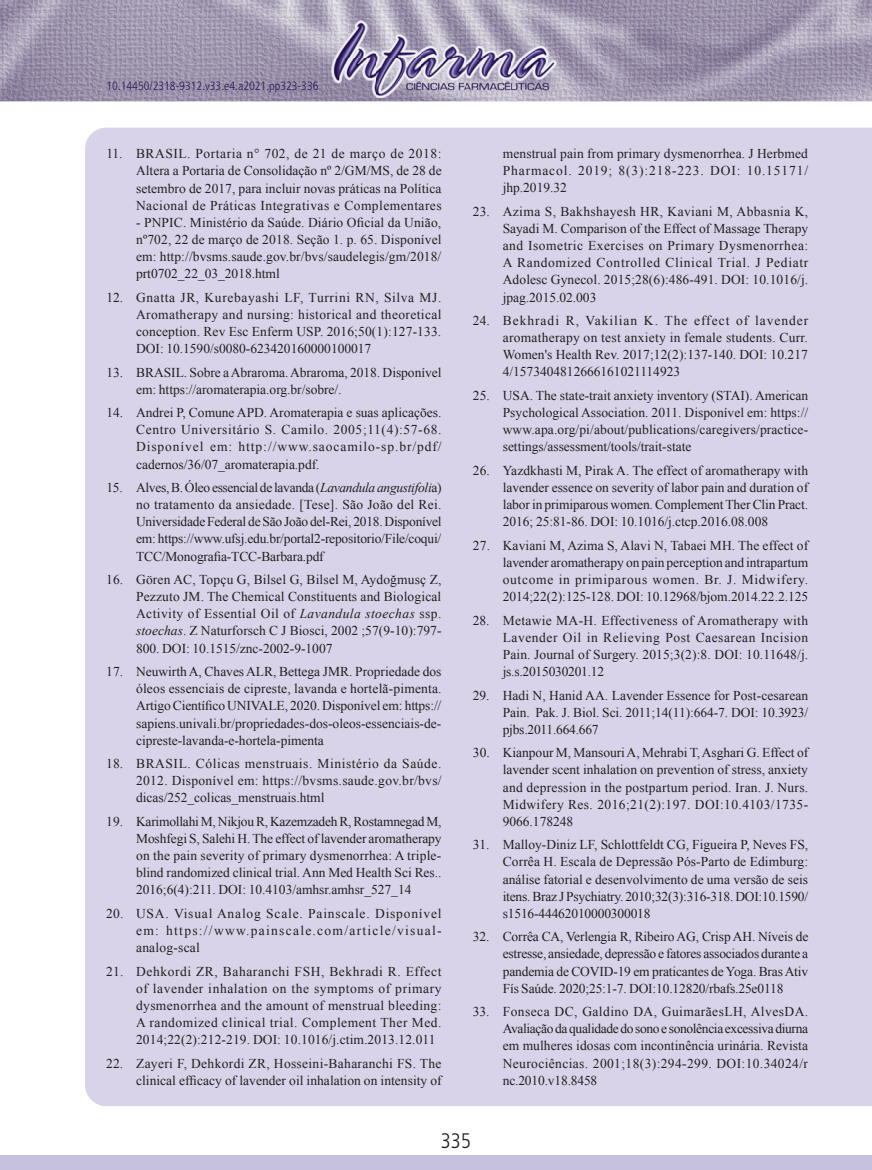
<style>
.page{position:relative;width:872px;height:1170px;background:#fff}
.page>*{position:absolute;margin:0;border:0;box-sizing:border-box;transform-origin:0 0}
.t1{font:300 condensed 21px "Frutiger LT Std";color:#231f20}
.t2{font:13.5px/17.1px "Times New Roman";color:#231f20;text-align:justify}
.t3{font:300 condensed 12px "Frutiger LT Std";color:#2a1656}
.s1{font-style:italic}
</style>
<div class="page">
<img style="left:1px;top:0;width:871px;height:101px">
<img style="left:0;top:0;width:1px;height:101px">
<div style="left:0;top:1155px;width:872px;height:14px;background:#c6c1dd"></div>
<img style="left:332px;top:20px;width:224px;height:77px">
<div style="left:85px;top:128px;width:787px;height:978px;background:#d8d3e8"></div>
<p class="t3" style="left:106px;top:79px;width:214px">10.14450/2318-9312.v33.e4.a2021.pp323-336</p>
<p class="t2" style="left:136px;top:145px;width:307px;text-indent:-30px">11. BRASIL. Portaria n° 702, de 21 de março de 2018:<br>Altera a Portaria de Consolidação nº 2/GM/MS, de 28 de setembro de 2017, para incluir novas práticas na Política Nacional de Práticas Integrativas e Complementares</p>
<p class="t2" style="left:136px;top:213px;width:307px">- PNPIC. Ministério da Saúde. Diário Oficial da União, nº702, 22 de março de 2018. Seção 1. p. 65. Disponível em: http://bvsms.saude.gov.br/bvs/saudelegis/gm/2018/ prt0702_22_03_2018.html</p>
<p class="t2" style="left:136px;top:288px;width:307px;text-indent:-30px">12. Gnatta JR, Kurebayashi LF, Turrini RN, Silva MJ.<br>Aromatherapy and nursing: historical and theoretical conception. Rev Esc Enferm USP. 2016;50(1):127-133.<br>DOI: 10.1590/s0080-623420160000100017</p>
<p class="t2" style="left:136px;top:363px;width:307px;text-indent:-30px">13. BRASIL. Sobre a Abraroma. Abraroma, 2018. Disponível em: https://aromaterapia.org.br/sobre/.</p>
<p class="t2" style="left:136px;top:403px;width:307px;text-indent:-30px">14. Andrei P, Comune APD. Aromaterapia e suas aplicações.<br>Centro Universitário S. Camilo. 2005;11(4):57-68.<br>Disponível em: http://www.saocamilo-sp.br/pdf/ cadernos/36/07_aromaterapia.pdf.</p>
<p class="t2" style="left:136px;top:478px;width:307px;text-indent:-30px">15. Alves, B. Óleo essencial de lavanda (<span class="s1">Lavandula angustifoli</span>a) no tratamento da ansiedade. [Tese]. São João del Rei.<br>Universidade Federal de São João del-Rei, 2018. Disponível em: https://www.ufsj.edu.br/portal2-repositorio/File/coqui/ TCC/Monografia-TCC-Barbara.pdf</p>
<p class="t2" style="left:136px;top:570px;width:307px;text-indent:-30px">16. Gören AC, Topçu G, Bilsel G, Bilsel M, Aydoğmusç Z, Pezzuto JM. The Chemical Constituents and Biological Activity of Essential Oil of <span class="s1">Lavandula stoechas</span> ssp. <span class="s1">stoechas</span>. Z Naturforsch C J Biosci, 2002 ;57(9-10):797- 800. DOI: 10.1515/znc-2002-9-1007</p>
<p class="t2" style="left:136px;top:662px;width:307px;text-indent:-30px">17. Neuwirth A, Chaves ALR, Bettega JMR. Propriedade dos óleos essenciais de cipreste, lavanda e hortelã-pimenta.<br>Artigo Científico UNIVALE, 2020. Disponível em: https:// sapiens.univali.br/propriedades-dos-oleos-essenciais-de&shy;cipreste-lavanda-e-hortela-pimenta</p>
<p class="t2" style="left:136px;top:754px;width:307px;text-indent:-30px">18. BRASIL. Cólicas menstruais. Ministério da Saúde.<br>2012. Disponível em: https://bvsms.saude.gov.br/bvs/ dicas/252_colicas_menstruais.html</p>
<p class="t2" style="left:136px;top:812px;width:307px;text-indent:-30px">19. Karimollahi M, Nikjou R, Kazemzadeh R, Rostamnegad M, Moshfegi S, Salehi H. The effect of lavender aromatherapy on the pain severity of primary dysmenorrhea: A triple&shy;blind randomized clinical trial. Ann Med Health Sci Res..<br>2016;6(4):211. DOI: 10.4103/amhsr.amhsr_527_14</p>
<p class="t2" style="left:136px;top:904px;width:307px;text-indent:-30px">20. USA. Visual Analog Scale. Painscale. Disponível em: https://www.painscale.com/article/visual&shy;analog-scal</p>
<p class="t2" style="left:136px;top:962px;width:307px;text-indent:-30px">21. Dehkordi ZR, Baharanchi FSH, Bekhradi R. Effect of lavender inhalation on the symptoms of primary dysmenorrhea and the amount of menstrual bleeding:<br>A randomized clinical trial. Complement Ther Med.<br>2014;22(2):212-219. DOI: 10.1016/j.ctim.2013.12.011</p>
<p class="t2" style="left:106px;top:1054px;width:337px;text-align:right">22. Zayeri F, Dehkordi ZR, Hosseini-Baharanchi FS. The clinical efficacy of lavender oil inhalation on intensity of</p>
<p class="t2" style="left:503px;top:145px;width:307px">menstrual pain from primary dysmenorrhea. J Herbmed Pharmacol. 2019; 8(3):218-223. DOI: 10.15171/ jhp.2019.32</p>
<p class="t2" style="left:503px;top:202px;width:307px;text-indent:-30px">23. Azima S, Bakhshayesh HR, Kaviani M, Abbasnia K, Sayadi M. Comparison of the Effect of Massage Therapy and Isometric Exercises on Primary Dysmenorrhea:<br>A Randomized Controlled Clinical Trial. J Pediatr Adolesc Gynecol. 2015;28(6):486-491. DOI: 10.1016/j. jpag.2015.02.003</p>
<p class="t2" style="left:503px;top:311px;width:307px;text-indent:-30px">24. Bekhradi R, Vakilian K. The effect of lavender aromatherapy on test anxiety in female students. Curr.<br>Women's Health Rev. 2017;12(2):137-140. DOI: 10.217<br>4/1573404812666161021114923</p>
<p class="t2" style="left:503px;top:386px;width:307px;text-indent:-30px">25. USA. The state-trait anxiety inventory (STAI). American Psychological Association. 2011. Disponível em: https:// www.apa.org/pi/about/publications/caregivers/practice&shy;settings/assessment/tools/trait-state</p>
<p class="t2" style="left:503px;top:461px;width:307px;text-indent:-30px">26. Yazdkhasti M, Pirak A. The effect of aromatherapy with lavender essence on severity of labor pain and duration of labor in primiparous women. Complement Ther Clin Pract.<br>2016; 25:81-86. DOI: 10.1016/j.ctcp.2016.08.008</p>
<p class="t2" style="left:503px;top:536px;width:307px;text-indent:-30px">27. Kaviani M, Azima S, Alavi N, Tabaei MH. The effect of lavender aromatherapy on pain perception and intrapartum outcome in primiparous women. Br. J. Midwifery.<br>2014;22(2):125-128. DOI: 10.12968/bjom.2014.22.2.125</p>
<p class="t2" style="left:503px;top:611px;width:307px;text-indent:-30px">28. Metawie MA-H. Effectiveness of Aromatherapy with Lavender Oil in Relieving Post Caesarean Incision Pain. Journal of Surgery. 2015;3(2):8. DOI: 10.11648/j. js.s.2015030201.12</p>
<p class="t2" style="left:503px;top:686px;width:307px;text-indent:-30px">29. Hadi N, Hanid AA. Lavender Essence for Post-cesarean Pain. Pak. J. Biol. Sci. 2011;14(11):664-7. DOI: 10.3923/ pjbs.2011.664.667</p>
<p class="t2" style="left:503px;top:743px;width:307px;text-indent:-30px">30. Kianpour M, Mansouri A, Mehrabi T, Asghari G. Effect of lavender scent inhalation on prevention of stress, anxiety and depression in the postpartum period. Iran. J. Nurs.<br>Midwifery Res. 2016;21(2):197. DOI:10.4103/1735- 9066.178248</p>
<p class="t2" style="left:503px;top:835px;width:307px;text-indent:-30px">31. Malloy-Diniz LF, Schlottfeldt CG, Figueira P, Neves FS, Corrêa H. Escala de Depressão Pós-Parto de Edimburg: análise fatorial e desenvolvimento de uma versão de seis itens. Braz J Psychiatry. 2010;32(3):316-318. DOI:10.1590/ s1516-44462010000300018</p>
<p class="t2" style="left:503px;top:927px;width:307px;text-indent:-30px">32. Corrêa CA, Verlengia R, Ribeiro AG, Crisp AH. Níveis de estresse, ansiedade, depressão e fatores associados durante a pandemia de COVID-19 em praticantes de Yoga. Bras Ativ Fís Saúde. 2020;25:1-7. DOI:10.12820/rbafs.25e0118</p>
<p class="t2" style="left:503px;top:1002px;width:307px;text-indent:-30px">33. Fonseca DC, Galdino DA, GuimarãesLH, AlvesDA.<br>Avaliação da qualidade do sono e sonolência excessiva diurna em mulheres idosas com incontinência urinária. Revista Neurociências. 2001;18(3):294-299. DOI:10.34024/r nc.2010.v18.8458</p>
<h1 class="t1" style="left:441px;top:1128px;width:32px">335</h1>
</div>
